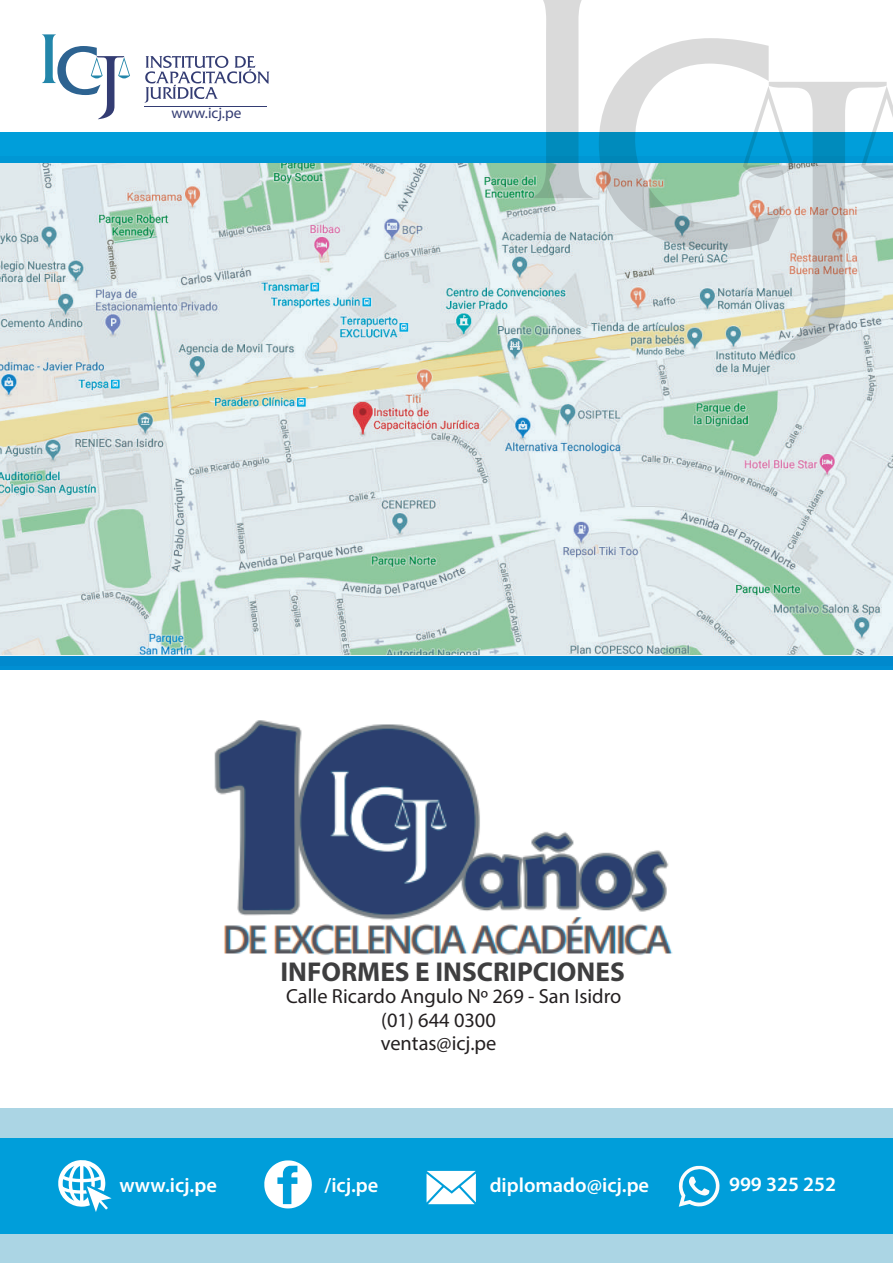
<style>
.page{position:relative;width:893px;height:1263px;background:#fff}
.page>*{position:absolute;margin:0;border:0;box-sizing:border-box;transform-origin:0 0}
.t1{font:700 27.3px "Myriad Pro";color:#3e3e3f}
.t2{font:20.4px/23.7px "Myriad Pro";color:#231f20}
.t3{font:600 20.4px "Myriad Pro";color:#fff}
.t4{font:15.3px "Myriad Pro";color:#333c73}
</style>
<div class="page">
<img style="left:214px;top:720px;width:459px;height:235px">
<div style="left:0;top:1108px;width:893px;height:155px;background:#abd5e4"></div>
<div style="left:0;top:1138px;width:893px;height:96px;background:#009eda"></div>
<div style="left:0;top:132px;width:893px;height:35px;background:#009eda"></div>
<div style="left:1px;top:657px;width:892px;height:13px;background:#008fd3"></div>
<svg style="left:0;top:163px;width:893px;height:502px;background:#cddedc"></svg>
<svg style="left:532px;top:0;width:61px;height:198px"></svg>
<svg style="left:599px;top:38px;width:294px;height:316px"></svg>
<svg style="left:42px;top:34px;width:88px;height:85px"></svg>
<hr style="left:145px;top:106px;width:122px;height:1px;background:#333c73">
<svg style="left:144px;top:56px;width:125px;height:47px"></svg>
<svg style="left:58px;top:1160px;width:53px;height:52px"></svg>
<svg style="left:264px;top:1160px;width:48px;height:48px"></svg>
<svg style="left:426px;top:1171px;width:50px;height:33px;background:#d7eff9"></svg>
<svg style="left:679px;top:1165px;width:41px;height:42px"></svg>
<p class="t4" style="left:171px;top:104px;width:72px">www.icj.pe</p>
<h1 class="t1" style="left:280px;top:957px;width:346px">INFORMES E INSCRIPCIONES</h1>
<p class="t2" style="left:381px;top:984px;width:242px;text-indent:-95px">Calle Ricardo Angulo Nº 269 - San Isidro (01) 644 0300<br>ventas@icj.pe</p>
<p class="t3" style="left:119px;top:1172px;width:99px">www.icj.pe</p>
<p class="t3" style="left:324px;top:1172px;width:55px">/icj.pe</p>
<p class="t3" style="left:490px;top:1172px;width:161px">diplomado@icj.pe</p>
<p class="t3" style="left:729px;top:1171px;width:109px">999 325 252</p>
</div>
